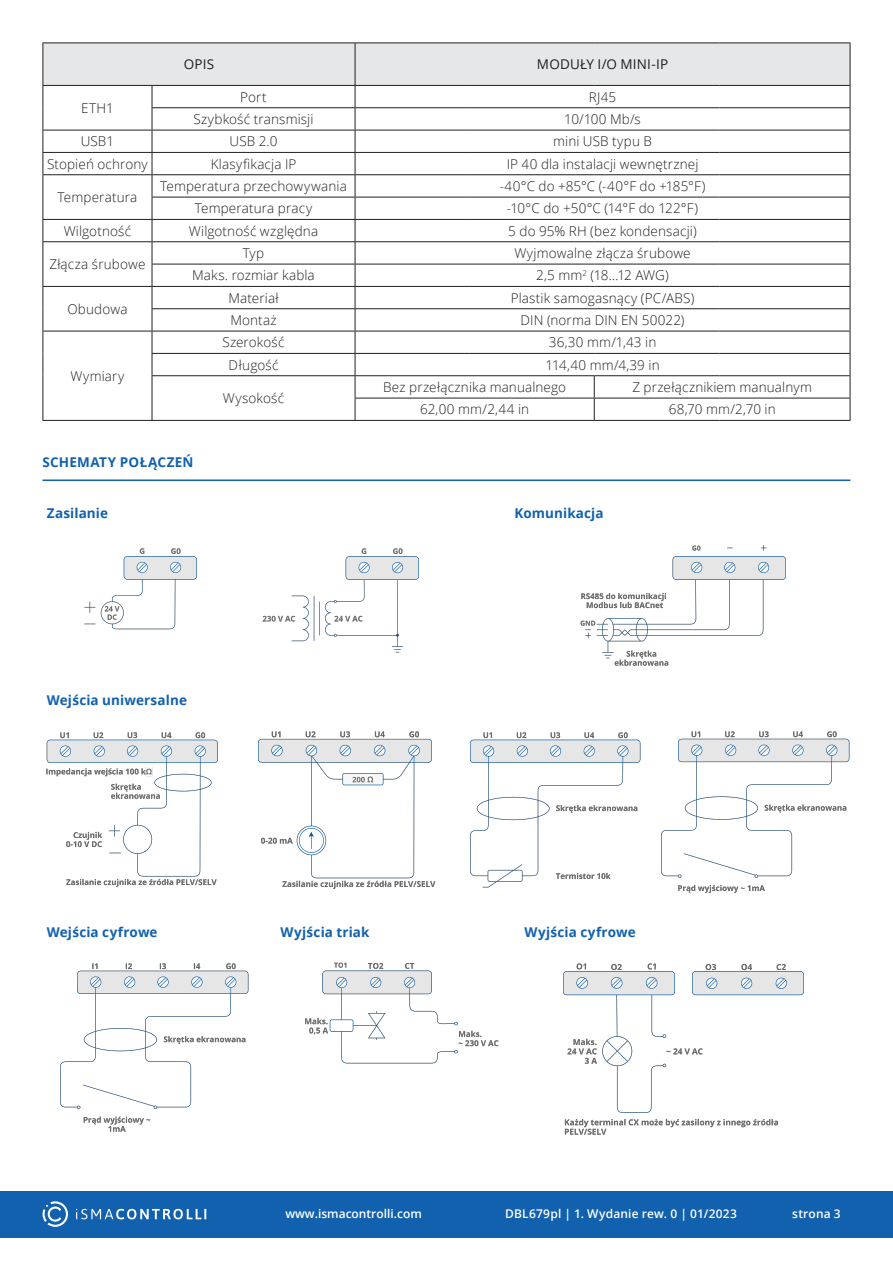
<style>
.page{position:relative;width:893px;height:1263px;background:#fff}
.page>*{position:absolute;margin:0;border:0;box-sizing:border-box;transform-origin:0 0}
.p-table-text{font:300 13.5px "Open Sans";letter-spacing:.01em;color:#231f20}
.p-small_title{font:700 13.5px "Open Sans";letter-spacing:.01em;color:#1161af}
.p-table-heading{font:13.5px "Open Sans";letter-spacing:.01em;color:#231f20}
.p-paragraph_title{font:700 13.5px "Open Sans";letter-spacing:.02em;color:#1161af}
.t1{font:600 12px "Open Sans";letter-spacing:.01em;color:#fff}
</style>
<div class="page">
<div style="left:0;top:1191px;width:893px;height:46px;background:#1161af"></div>
<svg style="left:43px;top:1201px;width:25px;height:26px"></svg>
<svg style="left:76px;top:1209px;width:130px;height:10px"></svg>
<hr style="left:43px;top:479px;width:807px;height:2px;background:#1161af">
<hr style="left:152px;top:420px;width:203px;height:1px;background:#231f20">
<hr style="left:355px;top:420px;width:115px;height:1px;background:#231f20">
<hr style="left:470px;top:420px;width:124px;height:1px;background:#231f20">
<hr style="left:594px;top:420px;width:126px;height:1px;background:#231f20">
<hr style="left:720px;top:420px;width:130px;height:1px;background:#231f20">
<hr style="left:43px;top:420px;width:109px;height:1px;background:#231f20">
<svg style="left:43px;top:44px;width:808px;height:376px"></svg>
<hr style="left:43px;top:331px;width:109px;height:1px;background:#231f20">
<hr style="left:355px;top:43px;width:115px;height:1px;background:#231f20">
<hr style="left:470px;top:43px;width:124px;height:1px;background:#231f20">
<hr style="left:594px;top:43px;width:126px;height:1px;background:#231f20">
<hr style="left:720px;top:43px;width:130px;height:1px;background:#231f20">
<hr style="left:850px;top:43px;width:1px;height:42px;background:#231f20">
<hr style="left:355px;top:85px;width:115px;height:1px;background:#231f20">
<hr style="left:470px;top:85px;width:124px;height:1px;background:#231f20">
<hr style="left:594px;top:85px;width:126px;height:1px;background:#231f20">
<hr style="left:720px;top:85px;width:130px;height:1px;background:#231f20">
<hr style="left:43px;top:43px;width:109px;height:1px;background:#231f20">
<hr style="left:43px;top:43px;width:1px;height:42px;background:#231f20">
<hr style="left:152px;top:43px;width:203px;height:1px;background:#231f20">
<hr style="left:355px;top:43px;width:1px;height:42px;background:#231f20">
<hr style="left:43px;top:85px;width:109px;height:1px;background:#231f20">
<hr style="left:152px;top:85px;width:203px;height:1px;background:#231f20">
<img style="left:85px;top:548px;width:111px;height:82px">
<img style="left:262px;top:548px;width:157px;height:104px">
<img style="left:580px;top:545px;width:206px;height:121px">
<img style="left:46px;top:732px;width:172px;height:155px">
<img style="left:258px;top:731px;width:178px;height:158px">
<img style="left:470px;top:732px;width:171px;height:155px">
<img style="left:661px;top:731px;width:189px;height:162px">
<img style="left:61px;top:963px;width:187px;height:169px">
<img style="left:305px;top:962px;width:194px;height:101px">
<img style="left:563px;top:963px;width:241px;height:172px">
<p class="p-table-text" style="left:81px;top:99px;width:34px">ETH1</p>
<p class="p-table-heading" style="left:184px;top:55px;width:32px">OPIS</p>
<p class="p-table-heading" style="left:537px;top:55px;width:133px">MODUŁY I/O MINI-IP</p>
<p class="p-table-text" style="left:240px;top:88px;width:28px">Port</p>
<p class="p-table-text" style="left:589px;top:88px;width:29px">RJ45</p>
<p class="p-table-text" style="left:194px;top:110px;width:121px">Szybkość transmisji</p>
<p class="p-table-text" style="left:564px;top:110px;width:78px">10/100 Mb/s</p>
<p class="p-table-text" style="left:81px;top:132px;width:35px">USB1</p>
<p class="p-table-text" style="left:230px;top:132px;width:49px">USB 2.0</p>
<p class="p-table-text" style="left:553px;top:132px;width:100px">mini USB typu B</p>
<p class="p-table-text" style="left:47px;top:155px;width:102px">Stopień ochrony</p>
<p class="p-table-text" style="left:211px;top:155px;width:87px">Klasyfikacja IP</p>
<p class="p-table-text" style="left:507px;top:155px;width:193px">IP 40 dla instalacji wewnętrznej</p>
<p class="p-table-text" style="left:58px;top:188px;width:81px">Temperatura</p>
<p class="p-table-text" style="left:160px;top:177px;width:188px">Temperatura przechowywania</p>
<p class="p-table-text" style="left:500px;top:177px;width:207px">-40°C do +85°C (-40°F do +185°F)</p>
<p class="p-table-text" style="left:195px;top:199px;width:119px">Temperatura pracy</p>
<p class="p-table-text" style="left:507px;top:199px;width:193px">-10°C do +50°C (14°F do 122°F)</p>
<p class="p-table-text" style="left:64px;top:222px;width:69px">Wilgotność</p>
<p class="p-table-text" style="left:189px;top:222px;width:131px">Wilgotność względna</p>
<p class="p-table-text" style="left:508px;top:222px;width:190px">5 do 95% RH (bez kondensacji)</p>
<p class="p-table-text" style="left:49px;top:255px;width:98px">Złącza śrubowe</p>
<p class="p-table-text" style="left:243px;top:244px;width:23px">Typ</p>
<p class="p-table-text" style="left:514px;top:244px;width:178px">Wyjmowalne złącza śrubowe</p>
<p class="p-table-text" style="left:192px;top:266px;width:124px">Maks. rozmiar kabla</p>
<p class="p-table-text" style="left:536px;top:266px;width:134px">2,5 mm<sup>2</sup> (18…12 AWG)</p>
<p class="p-table-text" style="left:67px;top:300px;width:62px">Obudowa</p>
<p class="p-table-text" style="left:71px;top:367px;width:55px">Wymiary</p>
<p class="p-table-text" style="left:228px;top:289px;width:52px">Materiał</p>
<p class="p-table-text" style="left:511px;top:289px;width:185px">Plastik samogasnący (PC/ABS)</p>
<p class="p-table-text" style="left:230px;top:311px;width:48px">Montaż</p>
<p class="p-table-text" style="left:521px;top:311px;width:165px">DIN (norma DIN EN 50022)</p>
<p class="p-table-text" style="left:223px;top:333px;width:63px">Szerokość</p>
<p class="p-table-text" style="left:549px;top:333px;width:109px">36,30 mm/1,43 in</p>
<p class="p-table-text" style="left:229px;top:356px;width:51px">Długość</p>
<p class="p-table-text" style="left:545px;top:356px;width:116px">114,40 mm/4,39 in</p>
<p class="p-table-text" style="left:223px;top:389px;width:63px">Wysokość</p>
<p class="p-table-text" style="left:383px;top:378px;width:184px">Bez przełącznika manualnego</p>
<p class="p-table-text" style="left:632px;top:378px;width:181px">Z przełącznikiem manualnym</p>
<p class="p-table-text" style="left:420px;top:400px;width:111px">62,00 mm/2,44 in</p>
<p class="p-table-text" style="left:669px;top:400px;width:108px">68,70 mm/2,70 in</p>
<p class="p-paragraph_title" style="left:43px;top:452px;width:153px">SCHEMATY POŁĄCZEŃ</p>
<p class="p-small_title" style="left:47px;top:504px;width:63px">Zasilanie</p>
<p class="p-small_title" style="left:514px;top:504px;width:91px">Komunikacja</p>
<p class="p-small_title" style="left:47px;top:690px;width:142px">Wejścia uniwersalne</p>
<p class="p-small_title" style="left:47px;top:922px;width:112px">Wejścia cyfrowe</p>
<p class="p-small_title" style="left:281px;top:922px;width:90px">Wyjścia triak</p>
<p class="p-small_title" style="left:524px;top:922px;width:113px">Wyjścia cyfrowe</p>
<p class="t1" style="left:285px;top:1205px;width:138px">www.ismacontrolli.com</p>
<p class="t1" style="left:505px;top:1205px;width:233px">DBL679pl | 1. Wydanie rew. 0 | 01/2023</p>
<p class="t1" style="left:792px;top:1205px;width:50px">strona 3</p>
</div>
